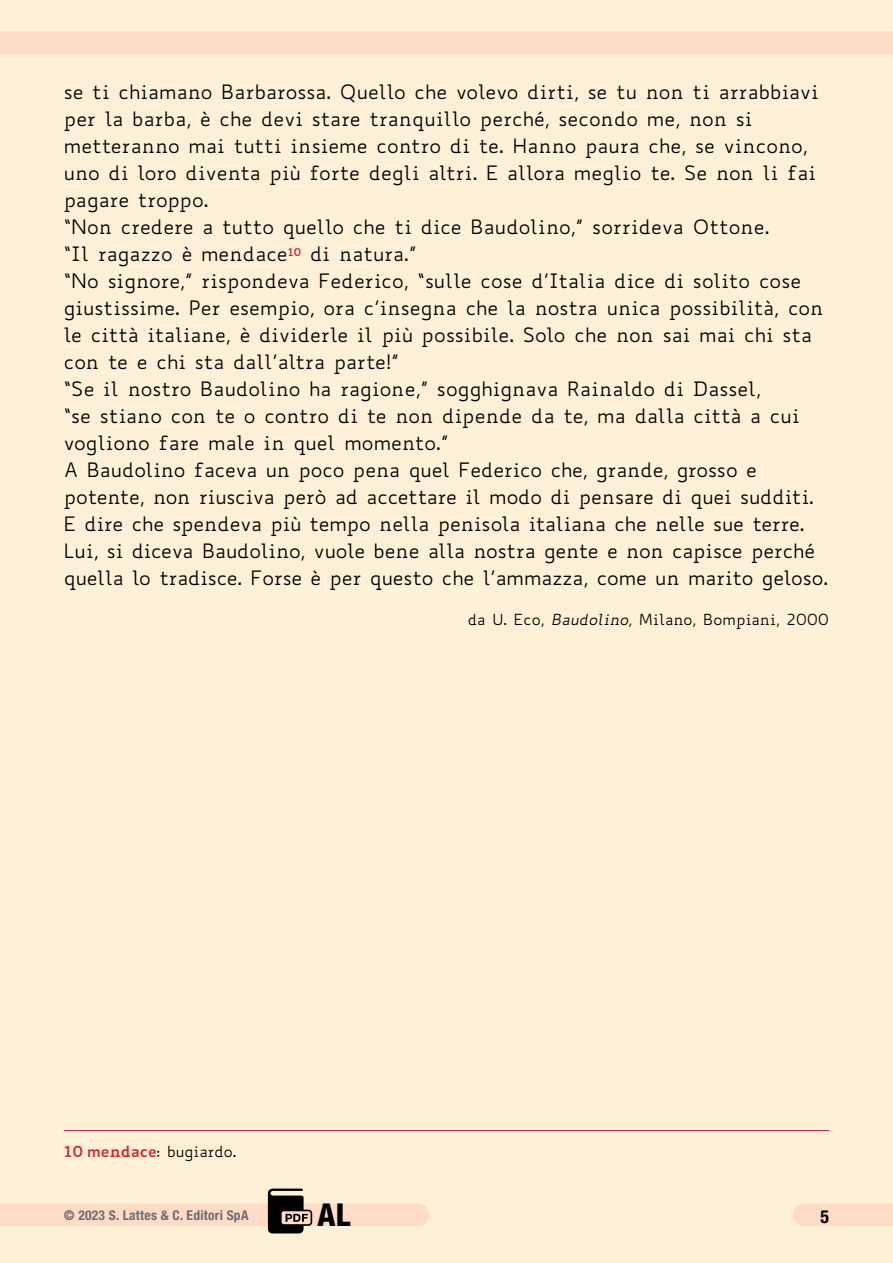
<style>
.page{position:relative;width:893px;height:1263px;background:#fff0d8}
.page>*{position:absolute;margin:0;border:0;box-sizing:border-box;transform-origin:0 0}
.t1{font:800 condensed 31.5px "Helvetica Neue LT Std";color:#000}
.t2{font:19.5px/27px "Biancoenero";letter-spacing:-.005em;color:#000}
.t3{font:700 condensed 18px "Helvetica Neue LT Std";color:#000}
.t4{font:15px "Biancoenero";color:#000}
.t5{font:700 condensed 13.5px "Helvetica Neue LT Std";letter-spacing:.02em;color:#6d6e71}
.s1{font-style:italic}
.s2{font-weight:700;color:#d2232a}
</style>
<div class="page">
<div style="left:0;top:1203px;width:418px;height:23px;background:#fedcc6"></div>
<div style="left:0;top:31px;width:893px;height:23px;background:#fedcc6"></div>
<hr style="left:64px;top:1130px;width:765px;height:1px;background:#d2232a">
<div style="left:804px;top:1203px;width:89px;height:23px;background:#fedcc6"></div>
<svg style="left:268px;top:1188px;width:44px;height:45px"></svg>
<p class="t2" style="left:64px;top:78px;width:766px">se ti chiamano Barbarossa. Quello che volevo dirti, se tu non ti arrabbiavi per la barba, è che devi stare tranquillo perché, secondo me, non si metteranno mai tutti insieme contro di te. Hanno paura che, se vincono, uno di loro diventa più forte degli altri. E allora meglio te. Se non li fai pagare troppo.<br>“Non credere a tutto quello che ti dice Baudolino,” sorrideva Ottone.<br>“Il ragazzo è mendace<sup>10</sup> di natura.”<br>“No signore,” rispondeva Federico, “sulle cose d’Italia dice di solito cose giustissime. Per esempio, ora c’insegna che la nostra unica possibilità, con le città italiane, è dividerle il più possibile. Solo che non sai mai chi sta con te e chi sta dall’altra parte!”<br>“Se il nostro Baudolino ha ragione,” sogghignava Rainaldo di Dassel,<br>“se stiano con te o contro di te non dipende da te, ma dalla città a cui vogliono fare male in quel momento.”<br>A Baudolino faceva un poco pena quel Federico che, grande, grosso e potente, non riusciva però ad accettare il modo di pensare di quei sudditi.<br>E dire che spendeva più tempo nella penisola italiana che nelle sue terre.<br>Lui, si diceva Baudolino, vuole bene alla nostra gente e non capisce perché quella lo tradisce. Forse è per questo che l’ammazza, come un marito geloso.</p>
<p class="t4" style="left:468px;top:609px;width:363px">da U. Eco, <span class="s1">Baudolino</span>, Milano, Bompiani, 2000</p>
<p class="t4" style="left:64px;top:1141px;width:174px"><span class="s2">10 mendace</span>: bugiardo.</p>
<p class="t5" style="left:64px;top:1206px;width:186px">© 2023 S. Lattes &amp; C. Editori SpA</p>
<h1 class="t1" style="left:318px;top:1195px;width:34px">AL</h1>
<p class="t3" style="left:820px;top:1206px;width:10px">5</p>
</div>
